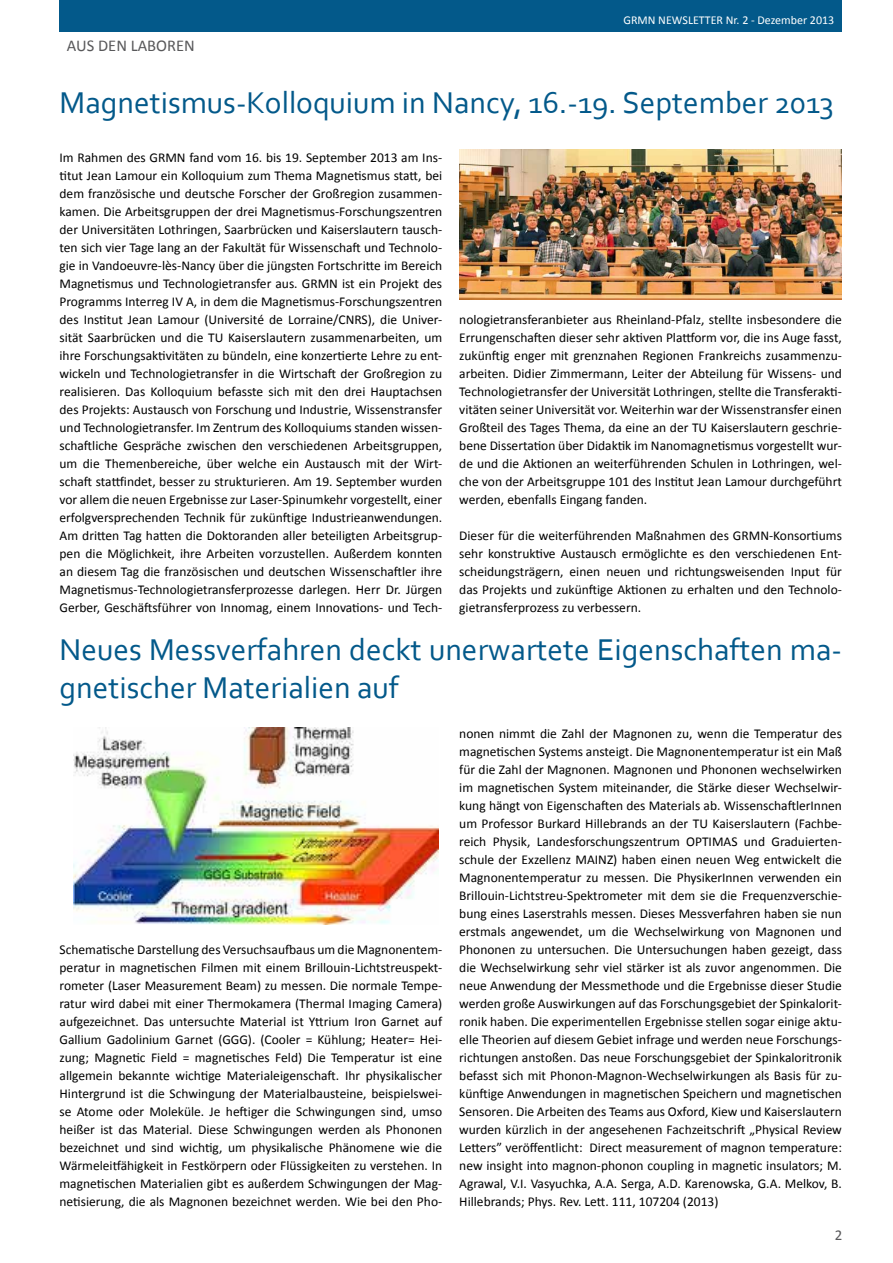
<style>
.page{position:relative;width:893px;height:1263px;background:#fff}
.page>*{position:absolute;margin:0;border:0;box-sizing:border-box;transform-origin:0 0}
.t1{font:31.5px/37.8px "Corbel";color:#03598a}
.t2{font:16.5px "Calibri";color:#58585a}
.t3{font:15px "Calibri";color:#58585a}
.t4{font:13.5px/18px "Calibri";color:#000;text-align:justify}
.t5{font:12px "Calibri";color:#fff}
</style>
<div class="page">
<div style="left:60px;top:0;width:782px;height:32px;background:#03598a"></div>
<img style="left:459px;top:149px;width:383px;height:150px">
<img style="left:73px;top:728px;width:366px;height:196px">
<p class="t2" style="left:67px;top:36px;width:129px">AUS DEN LABOREN</p>
<p class="t5" style="left:623px;top:13px;width:212px">GRMN NEWSLETTER Nr. 2 - Dezember 2013</p>
<h1 class="t1" style="left:60px;top:83px;width:776px">Magnetismus-Kolloquium in Nancy, 16.-19. September 2013</h1>
<p class="t4" style="left:60px;top:149px;width:384px">Im Rahmen des GRMN fand vom 16. bis 19. September 2013 am Ins&shy;titut Jean Lamour ein Kolloquium zum Thema Magnetismus statt, bei dem französische und deutsche Forscher der Großregion zusammen&shy;kamen. Die Arbeitsgruppen der drei Magnetismus-Forschungszentren der Universitäten Lothringen, Saarbrücken und Kaiserslautern tausch&shy;ten sich vier Tage lang an der Fakultät für Wissenschaft und Technolo&shy;gie in Vandoeuvre-lès-Nancy über die jüngsten Fortschritte im Bereich Magnetismus und Technologietransfer aus. GRMN ist ein Projekt des Programms Interreg IV A, in dem die Magnetismus-Forschungszentren des Institut Jean Lamour (Université de Lorraine/CNRS), die Univer&shy;sität Saarbrücken und die TU Kaiserslautern zusammenarbeiten, um ihre Forschungsaktivitäten zu bündeln, eine konzertierte Lehre zu ent&shy;wickeln und Technologietransfer in die Wirtschaft der Großregion zu realisieren. Das Kolloquium befasste sich mit den drei Hauptachsen des Projekts: Austausch von Forschung und Industrie, Wissenstransfer und Technologietransfer. Im Zentrum des Kolloquiums standen wissen&shy;schaftliche Gespräche zwischen den verschiedenen Arbeitsgruppen, um die Themenbereiche, über welche ein Austausch mit der Wirt&shy;schaft stattfindet, besser zu strukturieren. Am 19. September wurden vor allem die neuen Ergebnisse zur Laser-Spinumkehr vorgestellt, einer erfolgversprechenden Technik für zukünftige Industrieanwendungen.<br>Am dritten Tag hatten die Doktoranden aller beteiligten Arbeitsgrup&shy;pen die Möglichkeit, ihre Arbeiten vorzustellen. Außerdem konnten an diesem Tag die französischen und deutschen Wissenschaftler ihre Magnetismus-Technologietransferprozesse darlegen. Herr Dr. Jürgen Gerber, Geschäftsführer von Innomag, einem Innovations- und Tech-</p>
<p class="t4" style="left:459px;top:311px;width:384px">nologietransferanbieter aus Rheinland-Pfalz, stellte insbesondere die Errungenschaften dieser sehr aktiven Plattform vor, die ins Auge fasst, zukünftig enger mit grenznahen Regionen Frankreichs zusammenzu&shy;arbeiten. Didier Zimmermann, Leiter der Abteilung für Wissens- und Technologietransfer der Universität Lothringen, stellte die Transferakti&shy;vitäten seiner Universität vor. Weiterhin war der Wissenstransfer einen Großteil des Tages Thema, da eine an der TU Kaiserslautern geschrie&shy;bene Dissertation über Didaktik im Nanomagnetismus vorgestellt wur&shy;de und die Aktionen an weiterführenden Schulen in Lothringen, wel&shy;che von der Arbeitsgruppe 101 des Institut Jean Lamour durchgeführt werden, ebenfalls Eingang fanden.</p>
<p class="t4" style="left:459px;top:527px;width:384px">Dieser für die weiterführenden Maßnahmen des GRMN-Konsortiums sehr konstruktive Austausch ermöglichte es den verschiedenen Ent&shy;scheidungsträgern, einen neuen und richtungsweisenden Input für das Projekts und zukünftige Aktionen zu erhalten und den Technolo&shy;gietransferprozess zu verbessern.</p>
<h1 class="t1" style="left:60px;top:630px;width:784px">Neues Messverfahren deckt unerwartete Eigenschaften ma&shy;gnetischer Materialien auf</h1>
<p class="t4" style="left:60px;top:941px;width:384px">Schematische Darstellung des Versuchsaufbaus um die Magnonentem&shy;peratur in magnetischen Filmen mit einem Brillouin-Lichtstreuspekt&shy;rometer (Laser Measurement Beam) zu messen. Die normale Tempe&shy;ratur wird dabei mit einer Thermokamera (Thermal Imaging Camera) aufgezeichnet. Das untersuchte Material ist Yttrium Iron Garnet auf Gallium Gadolinium Garnet (GGG). (Cooler = Kühlung; Heater= Hei&shy;zung; Magnetic Field = magnetisches Feld) Die Temperatur ist eine allgemein bekannte wichtige Materialeigenschaft. Ihr physikalischer Hintergrund ist die Schwingung der Materialbausteine, beispielswei&shy;se Atome oder Moleküle. Je heftiger die Schwingungen sind, umso heißer ist das Material. Diese Schwingungen werden als Phononen bezeichnet und sind wichtig, um physikalische Phänomene wie die Wärmeleitfähigkeit in Festkörpern oder Flüssigkeiten zu verstehen. In magnetischen Materialien gibt es außerdem Schwingungen der Mag&shy;netisierung, die als Magnonen bezeichnet werden. Wie bei den Pho-</p>
<p class="t4" style="left:459px;top:725px;width:384px">nonen nimmt die Zahl der Magnonen zu, wenn die Temperatur des magnetischen Systems ansteigt. Die Magnonentemperatur ist ein Maß für die Zahl der Magnonen. Magnonen und Phononen wechselwirken im magnetischen System miteinander, die Stärke dieser Wechselwir&shy;kung hängt von Eigenschaften des Materials ab. WissenschaftlerInnen um Professor Burkard Hillebrands an der TU Kaiserslautern (Fachbe&shy;reich Physik, Landesforschungszentrum OPTIMAS und Graduierten&shy;schule der Exzellenz MAINZ) haben einen neuen Weg entwickelt die Magnonentemperatur zu messen. Die PhysikerInnen verwenden ein Brillouin-Lichtstreu-Spektrometer mit dem sie die Frequenzverschie&shy;bung eines Laserstrahls messen. Dieses Messverfahren haben sie nun erstmals angewendet, um die Wechselwirkung von Magnonen und Phononen zu untersuchen. Die Untersuchungen haben gezeigt, dass die Wechselwirkung sehr viel stärker ist als zuvor angenommen. Die neue Anwendung der Messmethode und die Ergebnisse dieser Studie werden große Auswirkungen auf das Forschungsgebiet der Spinkalorit&shy;ronik haben. Die experimentellen Ergebnisse stellen sogar einige aktu&shy;elle Theorien auf diesem Gebiet infrage und werden neue Forschungs&shy;richtungen anstoßen. Das neue Forschungsgebiet der Spinkaloritronik befasst sich mit Phonon-Magnon-Wechselwirkungen als Basis für zu&shy;künftige Anwendungen in magnetischen Speichern und magnetischen Sensoren. Die Arbeiten des Teams aus Oxford, Kiew und Kaiserslautern wurden kürzlich in der angesehenen Fachzeitschrift „Physical Review Letters” veröffentlicht: Direct measurement of magnon temperature: new insight into magnon-phonon coupling in magnetic insulators; M.<br>Agrawal, V.I. Vasyuchka, A.A. Serga, A.D. Karenowska, G.A. Melkov, B.<br>Hillebrands; Phys. Rev. Lett. 111, 107204 (2013)</p>
<p class="t3" style="left:835px;top:1225px;width:9px">2</p>
</div>
